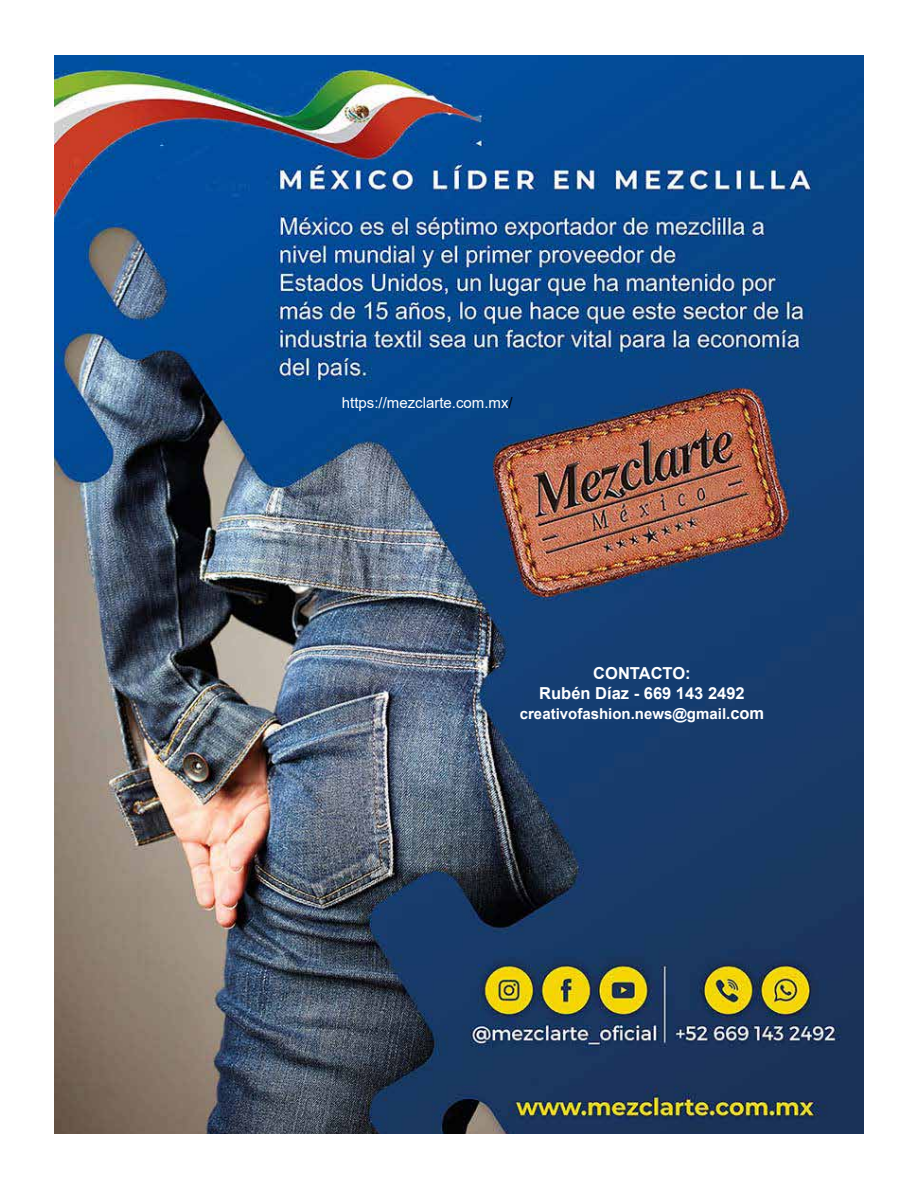
<style>
.page{position:relative;width:918px;height:1188px;background:#fff}
.page>*{position:absolute;margin:0;border:0;box-sizing:border-box;transform-origin:0 0}
.t1{font:700 16.5px/19.8px "Arial";color:#fff;text-align:center}
.t2{font:700 15px "Arial";color:#fff}
.t3{font:15px "Arial";color:#fff}
.s1{color:#000}
.s2{font-size:16.5px}
</style>
<div class="page">
<img style="left:54px;top:56px;width:810px;height:1078px">
<p class="t3" style="left:342px;top:392px;width:172px">https://mezclarte.com.mx<span class="s1">/</span></p>
<p class="t1" style="left:539px;top:664px;width:207px">CONTACTO:<br>Rubén Díaz - 669 143 2492</p>
<p class="t2" style="left:520px;top:703px;width:246px">creativofashion.news@gmail.<span class="s2">com</span></p>
</div>
